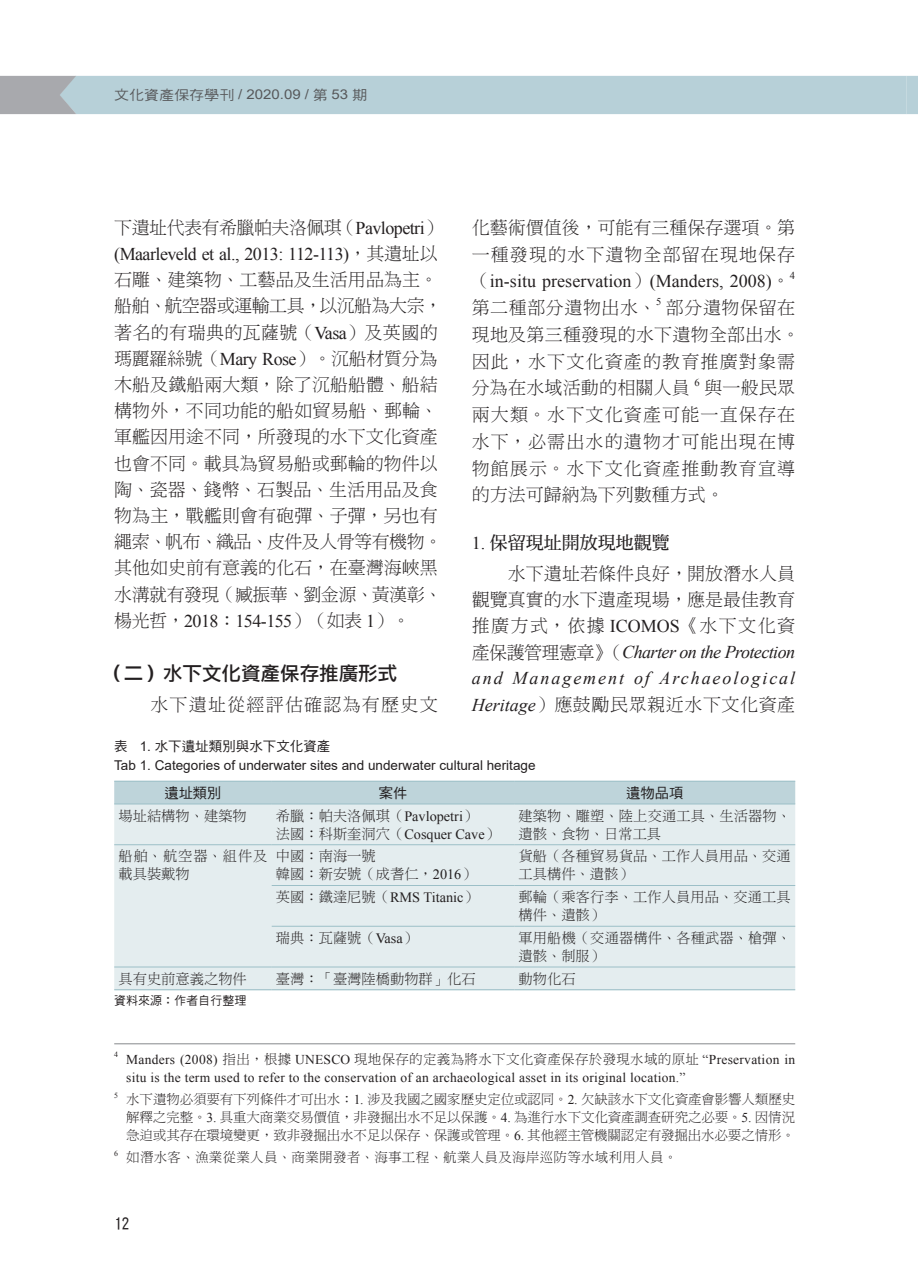
<style>
.page{position:relative;width:918px;height:1287px;background:#fff}
.page>*{position:absolute;margin:0;border:0;box-sizing:border-box;transform-origin:0 0}
.t1{font:19.35px "DF Li Hei Md HK BF";color:#231f20}
.t2{font:18px/26.2px "DF Ming Std W3";letter-spacing:.005em;color:#231f20}
.t3{font:italic 18px/26.2px "Times Ext Roman";letter-spacing:.11em;color:#231f20}
.t4{font:18px "Times Ext Roman";letter-spacing:-.03em;color:#231f20}
.t5{font:18px "Times Ext Roman";color:#231f20}
.t6{font:18px/26.7px "DF Ming Std W3";letter-spacing:.06em;color:#231f20}
.t7{font:18px "DF Ming Std W3";letter-spacing:.03em;color:#231f20}
.t8{font:18px "DF Ming Std W3";letter-spacing:-.03em;color:#231f20}
.t9{font:18px "DF Ming Std W3";letter-spacing:.065em;color:#231f20}
.t10{font:18px "DF Ming Std W7";color:#231f20}
.t11{font:15px "DF Li Hei Md WIN BF";color:#231f20}
.t12{font:14.25px/18px "DF Ming Std W3";color:#231f20}
.t13{font:14.25px "Times Ext Roman";color:#231f20}
.t14{font:14.25px/18px "DF Ming Std W3";letter-spacing:.065em;color:#231f20}
.t15{font:14.25px "DF Hei Std W5";color:#231f20}
.t16{font:13.5px/18px "DF Ming Std W3";letter-spacing:-.01em;color:#231f20;text-align:justify}
.t17{font:13.5px/18px "Times Ext Roman";letter-spacing:.02em;color:#231f20}
.t18{font:13.5px "Arial";color:#231f20}
.t19{font:13.5px "DF Ming Std W3";letter-spacing:.02em;color:#231f20}
.t20{font:13.5px "Arial";color:#57585a;scale:1.11 1}
.t21{font:13.5px "DF Hei Std W5";color:#231f20}
.t22{font:12px "DF Hei Md HKP BF";color:#231f20}
.t23{font:10.5px "Times Ext Roman";color:#231f20}
.t24{font:7.8px "Times Ext Roman";color:#231f20}
.s1{font-family:"DF Hei Md HKP BF"}
.s2{font-family:"Times Ext Roman"}
.s3{font-family:"DF Ming Std W3"}
.s4{font-family:"DF Ming Std W3";font-style:normal}
.s5{font-family:"Times Ext Roman";font-style:italic}
.s6{font-family:"Arial"}
</style>
<div class="page">
<svg style="left:0;top:76px;width:917px;height:38px"></svg>
<div style="left:114px;top:782px;width:680px;height:22px;background:#bed4da"></div>
<div style="left:114px;top:805px;width:680px;height:184px;background:#e4edef"></div>
<hr style="left:114px;top:804px;width:157px;height:1px;background:#9cbfc7">
<hr style="left:271px;top:804px;width:243px;height:1px;background:#9cbfc7">
<hr style="left:514px;top:804px;width:280px;height:1px;background:#9cbfc7">
<hr style="left:114px;top:844px;width:157px;height:1px;background:#9cbfc7">
<hr style="left:271px;top:844px;width:243px;height:1px;background:#9cbfc7">
<hr style="left:514px;top:844px;width:280px;height:1px;background:#9cbfc7">
<hr style="left:271px;top:885px;width:243px;height:1px;background:#9cbfc7">
<hr style="left:514px;top:885px;width:280px;height:1px;background:#9cbfc7">
<hr style="left:271px;top:926px;width:243px;height:1px;background:#9cbfc7">
<hr style="left:514px;top:926px;width:280px;height:1px;background:#9cbfc7">
<hr style="left:114px;top:967px;width:157px;height:1px;background:#9cbfc7">
<hr style="left:271px;top:967px;width:243px;height:1px;background:#9cbfc7">
<hr style="left:514px;top:967px;width:280px;height:1px;background:#9cbfc7">
<hr style="left:114px;top:781px;width:157px;height:1px;background:#9cbfc7">
<hr style="left:271px;top:781px;width:243px;height:1px;background:#9cbfc7">
<hr style="left:514px;top:781px;width:280px;height:1px;background:#9cbfc7">
<hr style="left:114px;top:989px;width:157px;height:1px;background:#9cbfc7">
<hr style="left:271px;top:989px;width:243px;height:1px;background:#9cbfc7">
<hr style="left:514px;top:989px;width:280px;height:1px;background:#9cbfc7">
<hr style="left:114px;top:1043px;width:680px;height:1px;background:#939598">
<p class="t20" style="left:114px;top:85px;width:229px"><span class="s1">文化資產保存學刊</span> / 2020.09 / <span class="s1">第</span> 53 <span class="s1">期</span></p>
<p class="t8" style="left:114px;top:218px;width:329px">下遺址代表有希臘帕夫洛佩琪（<span class="s2">Pavlopetri</span>）</p>
<p class="t4" style="left:114px;top:242px;width:325px">(Maarleveld et al., 2013: 112-113)<span class="s3">，其遺址以</span></p>
<p class="t2" style="left:114px;top:266px;width:329px">石雕、建築物、工藝品及生活用品為主。船舶、航空器或運輸工具，以沉船為大宗，著名的有瑞典的瓦薩號（<span class="s2">Vasa</span>）及英國的瑪麗羅絲號（<span class="s2">Mary Rose</span>）。沉船材質分為木船及鐵船兩大類，除了沉船船體、船結構物外，不同功能的船如貿易船、郵輪、軍艦因用途不同，所發現的水下文化資產也會不同。載具為貿易船或郵輪的物件以陶、瓷器、錢幣、石製品、生活用品及食物為主，戰艦則會有砲彈、子彈，另也有繩索、帆布、織品、皮件及人骨等有機物。其他如史前有意義的化石，在臺灣海峽黑水溝就有發現（臧振華、劉金源、黃漢彰、</p>
<p class="t4" style="left:114px;top:609px;width:297px"><span class="s3">楊光哲，</span>2018<span class="s3">：</span>154-155<span class="s3">）（如表</span> 1<span class="s3">）。</span></p>
<p class="t1" style="left:104px;top:663px;width:294px">（二）水下文化資產保存推廣形式</p>
<p class="t9" style="left:150px;top:695px;width:289px">水下遺址從經評估確認為有歷史文</p>
<p class="t6" style="left:471px;top:214px;width:325px">化藝術價值後，可能有三種保存選項。第一種發現的水下遺物全部留在現地保存</p>
<p class="t5" style="left:471px;top:269px;width:319px"><span class="s3">（</span>in-situ preservation<span class="s3">）</span>(Manders, 2008)<span class="s3">。</span></p>
<p class="t23" style="left:789px;top:268px;width:7px">4</p>
<p class="t7" style="left:471px;top:298px;width:186px">第二種部分遺物出水、</p>
<p class="t23" style="left:655px;top:295px;width:7px">5</p>
<p class="t2" style="left:471px;top:294px;width:329px;line-height:26.7px;text-indent:194px">部分遺物保留在現地及第三種發現的水下遺物全部出水。因此，水下文化資產的教育推廣對象需分為在水域活動的相關人員</p>
<p class="t23" style="left:694px;top:375px;width:7px">6</p>
<p class="t2" style="left:471px;top:374px;width:325px;line-height:26.7px;text-align:justify;text-indent:232px">與一般民眾兩大類。水下文化資產可能一直保存在水下，必需出水的遺物才可能出現在博物館展示。水下文化資產推動教育宣導的方法可歸納為下列數種方式。</p>
<p class="t10" style="left:471px;top:533px;width:199px"><span class="s2">1.</span> 保留現址開放現地觀覽</p>
<p class="t2" style="left:471px;top:560px;width:325px;text-align:justify;text-indent:36px">水下遺址若條件良好，開放潛水人員觀覽真實的水下遺產現場，應是最佳教育推廣方式，依據 <span class="s2">ICOMOS</span>《水下文化資</p>
<p class="t3" style="left:471px;top:639px;width:325px"><span class="s4">產保護管理憲章》（</span>Charter on the Protection and Management of Archaeological</p>
<p class="t7" style="left:471px;top:695px;width:325px"><span class="s5">Heritage</span>）應鼓勵民眾親近水下文化資產</p>
<p class="t21" style="left:114px;top:739px;width:218px">表 <span class="s6">1.</span> 水下遺址類別與水下文化資產</p>
<p class="t18" style="left:114px;top:756px;width:422px">Tab 1. Categories of underwater sites and underwater cultural heritage</p>
<p class="t15" style="left:164px;top:785px;width:58px">遺址類別</p>
<p class="t15" style="left:378px;top:785px;width:30px">案件</p>
<p class="t15" style="left:626px;top:785px;width:58px">遺物品項</p>
<p class="t12" style="left:118px;top:806px;width:130px">場址結構物、建築物</p>
<p class="t12" style="left:276px;top:806px;width:203px">希臘：帕夫洛佩琪（<span class="s2">Pavlopetri</span>）</p>
<p class="t13" style="left:276px;top:824px;width:224px"><span class="s3">法國：科斯奎洞穴（</span>Cosquer Cave<span class="s3">）</span></p>
<p class="t12" style="left:518px;top:806px;width:274px">建築物、雕塑、陸上交通工具、生活器物、遺骸、食物、日常工具</p>
<p class="t14" style="left:118px;top:847px;width:150px">船舶、航空器、組件及載具裝戴物</p>
<p class="t12" style="left:276px;top:847px;width:201px">中國：南海一號<br>韓國：新安號（成耆仁，<span class="s2">2016</span>）</p>
<p class="t12" style="left:518px;top:847px;width:274px">貨船（各種貿易貨品、工作人員用品、交通工具構件、遺骸）</p>
<p class="t13" style="left:276px;top:888px;width:203px"><span class="s3">英國：鐵達尼號（</span>RMS Titanic<span class="s3">）</span></p>
<p class="t12" style="left:518px;top:888px;width:274px">郵輪（乘客行李、工作人員用品、交通工具構件、遺骸）</p>
<p class="t12" style="left:276px;top:928px;width:142px">瑞典：瓦薩號（<span class="s2">Vasa</span>）</p>
<p class="t12" style="left:518px;top:928px;width:274px">軍用船機（交通器構件、各種武器、槍彈、遺骸、制服）</p>
<p class="t12" style="left:118px;top:969px;width:130px">具有史前意義之物件</p>
<p class="t12" style="left:276px;top:969px;width:201px">臺灣：「臺灣陸橋動物群」化石</p>
<p class="t12" style="left:518px;top:969px;width:58px">動物化石</p>
<p class="t22" style="left:114px;top:995px;width:133px">資料來源：作者自行整理</p>
<p class="t24" style="left:114px;top:1050px;width:5px">4</p>
<p class="t17" style="left:126px;top:1050px;width:670px">Manders (2008) <span class="s3">指出，根據</span> UNESCO <span class="s3">現地保存的定義為將水下文化資產保存於發現水域的原址</span> “Preservation in situ is the term used to refer to the conservation of an archaeological asset in its original location.”</p>
<p class="t24" style="left:114px;top:1090px;width:5px">5</p>
<p class="t16" style="left:126px;top:1090px;width:670px">水下遺物必須要有下列條件才可出水：<span class="s2">1.</span> 涉及我國之國家歷史定位或認同。<span class="s2">2.</span> 欠缺該水下文化資產會影響人類歷史解釋之完整。<span class="s2">3.</span> 具重大商業交易價值，非發掘出水不足以保護。<span class="s2">4.</span> 為進行水下文化資產調查研究之必要。<span class="s2">5.</span> 因情況急迫或其存在環境變更，致非發掘出水不足以保存、保護或管理。<span class="s2">6.</span> 其他經主管機關認定有發掘出水必要之情形。</p>
<p class="t24" style="left:114px;top:1148px;width:5px">6</p>
<p class="t19" style="left:126px;top:1150px;width:552px">如潛水客、漁業從業人員、商業開發者、海事工程、航業人員及海岸巡防等水域利用人員。</p>
<p class="t11" style="left:114px;top:1216px;width:16px">12</p>
</div>
